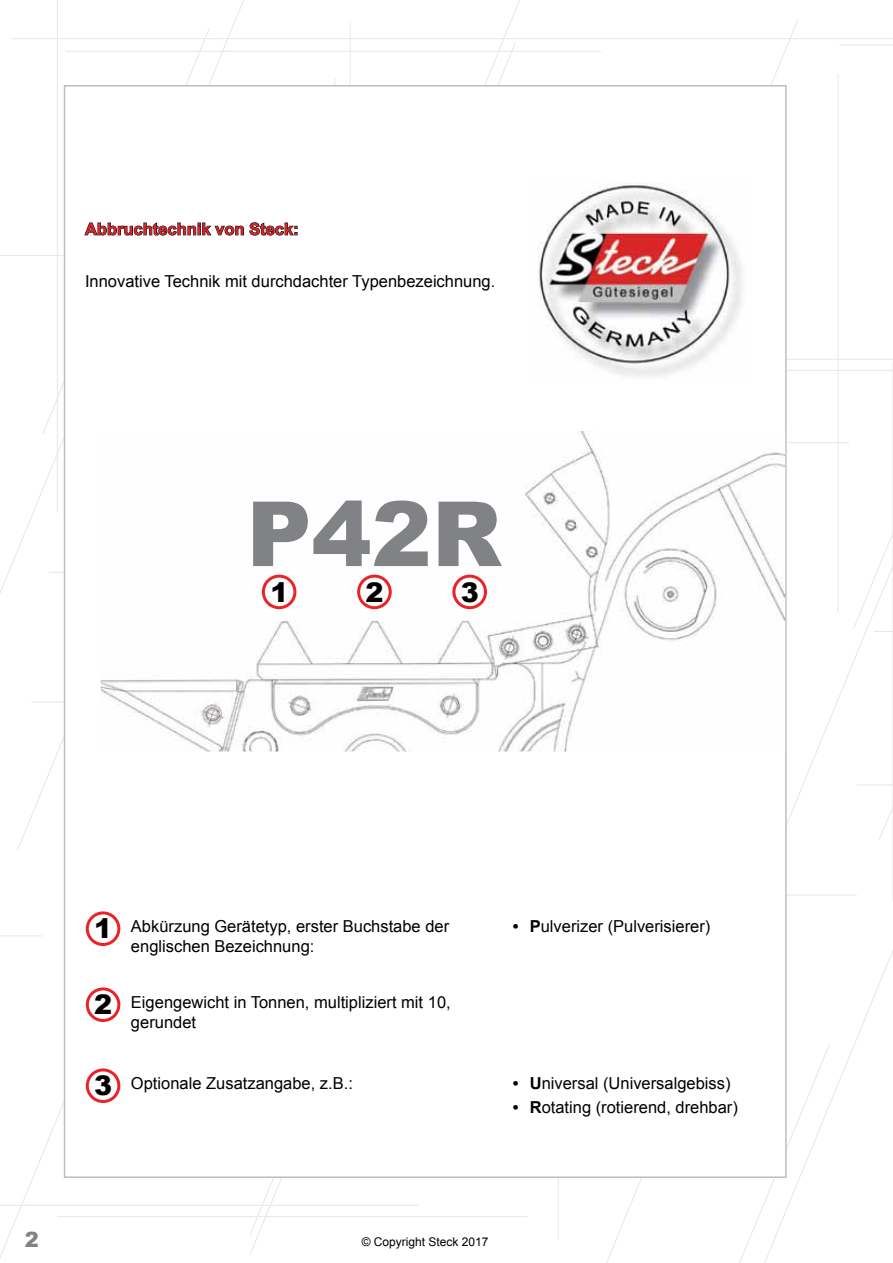
<style>
.page{position:relative;width:893px;height:1263px;background:#fff}
.page>*{position:absolute;margin:0;border:0;box-sizing:border-box;transform-origin:0 0}
.t1{font:900 90px "Arial";color:#808285}
.t2{font:900 27px "Arial";color:#000}
.t3{font:900 21px "Arial";color:#808285}
.t4{font:16.5px/19.8px "Arial";color:#000}
.t5{font:700 16.5px "Arial";color:#d2232a}
.t6{font:12px "Arial";color:#000}
.s1{font-weight:900;font-size:27px}
.s2{font-weight:700}
</style>
<div class="page">
<svg style="left:43px;top:28px;width:168px;height:407px"></svg>
<svg style="left:739px;top:1044px;width:91px;height:219px"></svg>
<svg style="left:250px;top:1178px;width:32px;height:77px"></svg>
<svg style="left:484px;top:0;width:36px;height:85px"></svg>
<svg style="left:17px;top:631px;width:47px;height:220px"></svg>
<hr style="left:12px;top:38px;width:881px;height:1px;background:#e6e7e8">
<hr style="left:66px;top:51px;width:535px;height:1px;background:#e6e7e8">
<hr style="left:510px;top:359px;width:383px;height:1px;background:#e6e7e8">
<hr style="left:531px;top:370px;width:362px;height:1px;background:#e6e7e8">
<hr style="left:696px;top:895px;width:161px;height:1px;background:#e6e7e8">
<svg style="left:852px;top:44px;width:41px;height:796px"></svg>
<hr style="left:57px;top:1216px;width:470px;height:1px;background:#e6e7e8">
<hr style="left:0;top:1205px;width:419px;height:1px;background:#e6e7e8">
<hr style="left:49px;top:572px;width:470px;height:1px;background:#e6e7e8">
<hr style="left:0;top:935px;width:43px;height:1px;background:#e6e7e8">
<hr style="left:838px;top:74px;width:1px;height:538px;background:#e6e7e8">
<hr style="left:57px;top:0;width:1px;height:513px;background:#e6e7e8">
<hr style="left:558px;top:701px;width:1px;height:538px;background:#e6e7e8">
<hr style="left:0;top:255px;width:87px;height:1px;background:#e6e7e8">
<hr style="left:839px;top:45px;width:54px;height:1px;background:#e6e7e8">
<hr style="left:892px;top:362px;width:1px;height:539px;background:#e6e7e8">
<hr style="left:334px;top:77px;width:1px;height:538px;background:#e6e7e8">
<hr style="left:350px;top:23px;width:1px;height:538px;background:#e6e7e8">
<hr style="left:31px;top:702px;width:494px;height:1px;background:#e6e7e8">
<hr style="left:78px;top:442px;width:771px;height:1px;background:#e6e7e8">
<div style="left:64px;top:85px;width:723px;height:1093px;background:#fff;border:2px solid #bcbec0"></div>
<img style="left:101px;top:431px;width:684px;height:320px">
<img style="left:538px;top:183px;width:204px;height:193px">
<svg style="left:84px;top:222px;width:213px;height:14px"></svg>
<div style="left:86px;top:911px;width:34px;height:35px;border:3px solid #eb2227;border-radius:50%"></div>
<div style="left:86px;top:987px;width:34px;height:35px;border:3px solid #eb2227;border-radius:50%"></div>
<div style="left:86px;top:1068px;width:34px;height:35px;border:3px solid #eb2227;border-radius:50%"></div>
<div style="left:262px;top:575px;width:34px;height:34px;border:3px solid #eb2227;border-radius:50%"></div>
<div style="left:357px;top:575px;width:35px;height:34px;border:3px solid #eb2227;border-radius:50%"></div>
<div style="left:452px;top:575px;width:35px;height:34px;border:3px solid #eb2227;border-radius:50%"></div>
<p class="t5" style="left:85px;top:218px;width:215px">Abbruchtechnik von Steck:</p>
<p class="t4" style="left:85px;top:272px;width:412px">Innovative Technik mit durchdachter Typenbezeichnung.</p>
<h1 class="t1" style="left:247px;top:469px;width:257px">P42R</h1>
<h2 class="t2" style="left:270px;top:572px;width:20px">1</h2>
<h2 class="t2" style="left:366px;top:572px;width:20px">2</h2>
<h2 class="t2" style="left:461px;top:572px;width:20px">3</h2>
<p class="t4" style="left:131px;top:916px;width:320px;text-indent:-37px"><span class="s1">1</span> Abkürzung Gerätetyp, erster Buchstabe der englischen Bezeichnung:</p>
<p class="t4" style="left:513px;top:916px;width:199px"><span class="s2">• P</span>ulverizer (Pulverisierer)</p>
<p class="t4" style="left:131px;top:992px;width:321px;text-indent:-37px"><span class="s1">2</span> Eigengewicht in Tonnen, multipliziert mit 10, gerundet</p>
<p class="t4" style="left:94px;top:1073px;width:260px"><span class="s1">3</span> Optionale Zusatzangabe, z.B.:</p>
<p class="t4" style="left:513px;top:1073px;width:219px"><span class="s2">• U</span>niversal (Universalgebiss)</p>
<p class="t4" style="left:513px;top:1097px;width:227px"><span class="s2">• R</span>otating (rotierend, drehbar)</p>
<p class="t3" style="left:25px;top:1224px;width:16px">2</p>
<p class="t6" style="left:362px;top:1234px;width:128px">© Copyright Steck 2017</p>
</div>
